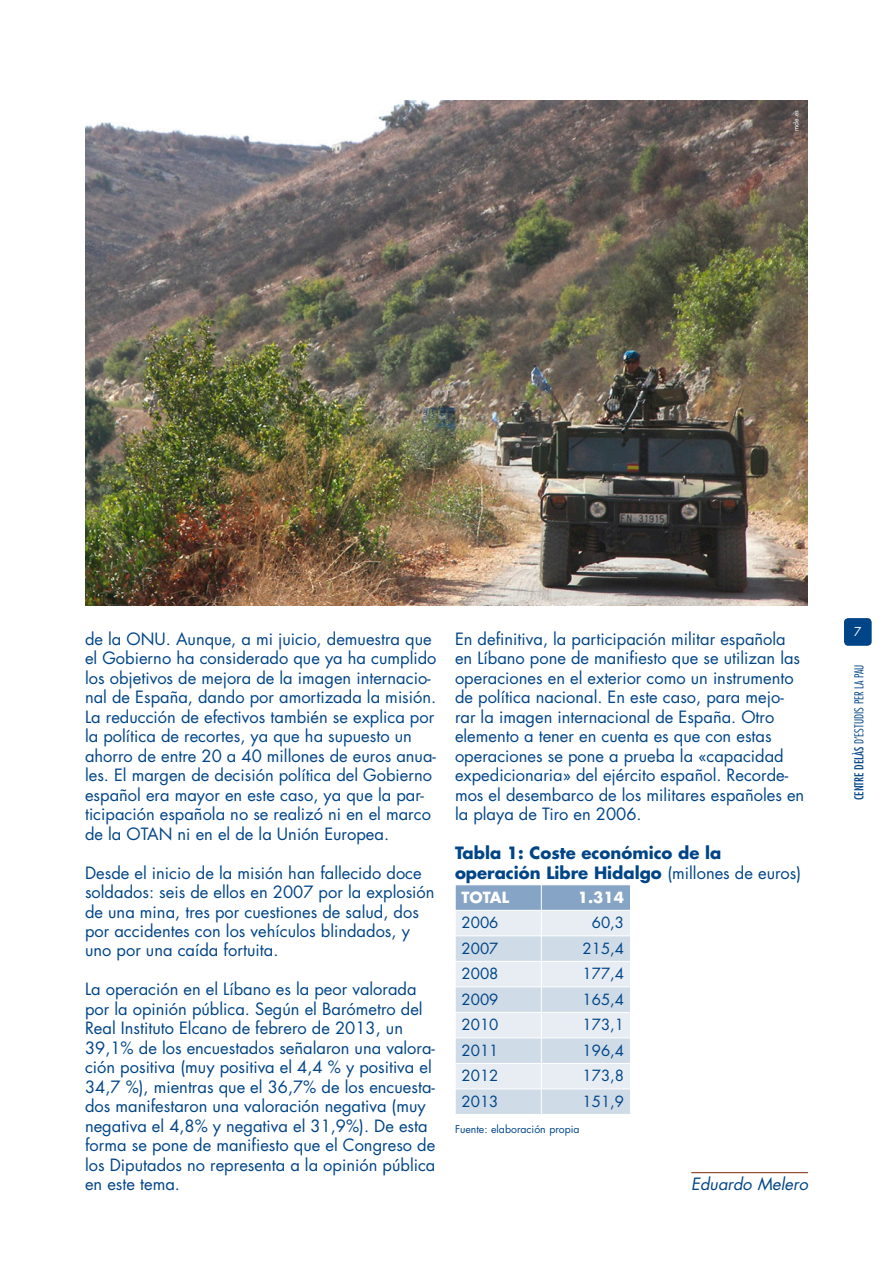
<style>
.page{position:relative;width:893px;height:1263px;background:#fff}
.page>*{position:absolute;margin:0;border:0;box-sizing:border-box;transform-origin:0 0}
.t1{font:16.5px/19.5px "Futura";color:#004588}
.t2{font:700 16.5px/19.5px "Futura";color:#004588}
.t3{font:italic 16.5px "Futura";color:#004588}
.t4{font:15px "Futura";color:#004588}
.t5{font:700 15px "Futura";color:#fff}
.t6{font:300 condensed 12px "Futura";color:#004588}
.t7{font:12px "Futura";color:#fff}
.t8{font:10.5px "Futura";color:#004588}
.t9{font:6.75px "Futura";color:#fff}
.s1{font-weight:400}
</style>
<div class="page">
<div style="left:844px;top:618px;width:28px;height:28px;background:#004588;border-radius:4px"></div>
<hr style="left:691px;top:1172px;width:117px;height:1px;background:#944c2d">
<svg style="left:455px;top:885px;width:175px;height:229px;background:#d4dee9"></svg>
<img style="left:86px;top:101px;width:722px;height:505px">
<p class="t9" style="left:792px;top:131px;width:22px;rotate:-90deg">mde.es</p>
<p class="t1" style="left:85px;top:629px;width:353px">de la ONU. Aunque, a mi juicio, demuestra que el Gobierno ha considerado que ya ha cumplido los objetivos de mejora de la imagen internacio&shy;nal de España, dando por amortizada la misión.<br>La reducción de efectivos también se explica por la política de recortes, ya que ha supuesto un ahorro de entre 20 a 40 millones de euros anua&shy;les. El margen de decisión política del Gobierno español era mayor en este caso, ya que la par&shy;ticipación española no se realizó ni en el marco de la OTAN ni en el de la Unión Europea.</p>
<p class="t1" style="left:85px;top:863px;width:351px">Desde el inicio de la misión han fallecido doce soldados: seis de ellos en 2007 por la explosión de una mina, tres por cuestiones de salud, dos por accidentes con los vehículos blindados, y uno por una caída fortuita.</p>
<p class="t1" style="left:85px;top:980px;width:352px">La operación en el Líbano es la peor valorada por la opinión pública. Según el Barómetro del Real Instituto Elcano de febrero de 2013, un 39,1% de los encuestados señalaron una valora&shy;ción positiva (muy positiva el 4,4 % y positiva el 34,7 %), mientras que el 36,7% de los encuesta&shy;dos manifestaron una valoración negativa (muy negativa el 4,8% y negativa el 31,9%). De esta forma se pone de manifiesto que el Congreso de los Diputados no representa a la opinión pública en este tema.</p>
<p class="t1" style="left:455px;top:629px;width:351px">En definitiva, la participación militar española en Líbano pone de manifiesto que se utilizan las operaciones en el exterior como un instrumento de política nacional. En este caso, para mejo&shy;rar la imagen internacional de España. Otro elemento a tener en cuenta es que con estas operaciones se pone a prueba la «capacidad expedicionaria» del ejército español. Recorde&shy;mos el desembarco de los militares españoles en la playa de Tiro en 2006.</p>
<p class="t2" style="left:455px;top:843px;width:348px">Tabla 1: Coste económico de la operación Libre Hidalgo <span class="s1">(millones de euros)</span></p>
<p class="t5" style="left:462px;top:887px;width:49px">TOTAL</p>
<p class="t5" style="left:578px;top:887px;width:48px">1.314</p>
<p class="t4" style="left:462px;top:913px;width:38px">2006</p>
<p class="t4" style="left:592px;top:913px;width:34px">60,3</p>
<p class="t4" style="left:462px;top:939px;width:38px">2007</p>
<p class="t4" style="left:583px;top:939px;width:43px">215,4</p>
<p class="t4" style="left:462px;top:964px;width:38px">2008</p>
<p class="t4" style="left:583px;top:964px;width:43px">177,4</p>
<p class="t4" style="left:462px;top:990px;width:38px">2009</p>
<p class="t4" style="left:583px;top:990px;width:43px">165,4</p>
<p class="t4" style="left:462px;top:1015px;width:38px">2010</p>
<p class="t4" style="left:583px;top:1015px;width:43px">173,1</p>
<p class="t4" style="left:462px;top:1041px;width:38px">2011</p>
<p class="t4" style="left:583px;top:1041px;width:43px">196,4</p>
<p class="t4" style="left:462px;top:1066px;width:38px">2012</p>
<p class="t4" style="left:583px;top:1066px;width:43px">173,8</p>
<p class="t4" style="left:462px;top:1092px;width:38px">2013</p>
<p class="t4" style="left:583px;top:1092px;width:43px">151,9</p>
<p class="t8" style="left:455px;top:1122px;width:126px">Fuente: elaboración propia</p>
<p class="t3" style="left:691px;top:1173px;width:118px">Eduardo Melero</p>
<p class="t7" style="left:854px;top:624px;width:9px">7</p>
<p class="t6" style="left:852px;top:800px;width:137px;rotate:-90deg"><span class="s1">CENTRE DELÀS</span> D’ESTUDIS PER LA PAU</p>
</div>
